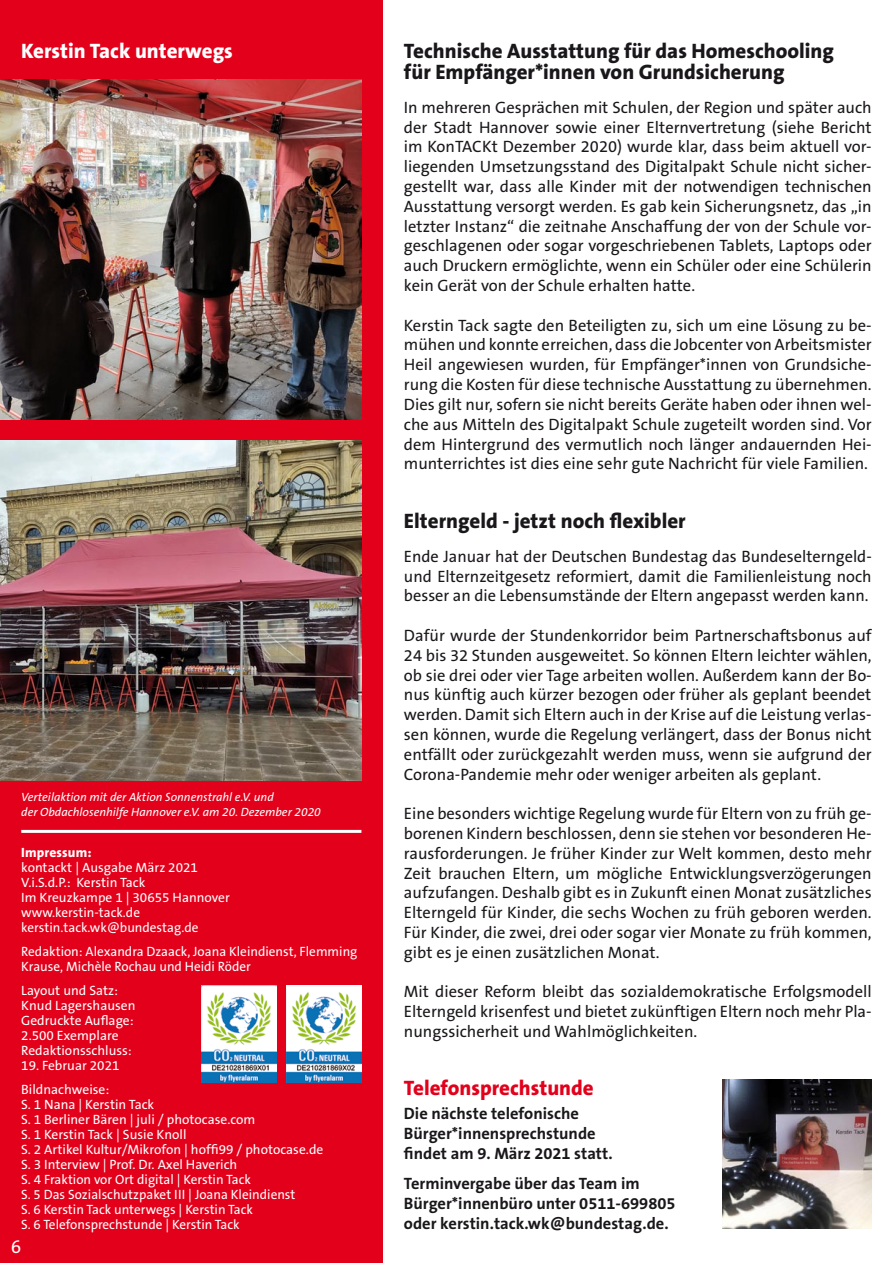
<style>
.page{position:relative;width:893px;height:1263px;background:#fff}
.page>*{position:absolute;margin:0;border:0;box-sizing:border-box;transform-origin:0 0}
.t1{font:800 21px/21px "The Sans B8";color:#1a171b}
.t2{font:800 21px "The Sans B8";color:#fff}
.t3{font:800 21px "The Sans B8";color:#e2001b}
.t4{font:18px "The Sans";color:#fff}
.t5{font:16.5px/19.8px "The Sans B5 Plain";color:#1a171b;text-align:justify}
.t6{font:700 16.5px/20.1px "The Sans B7";color:#1a171b}
.t7{font:13.5px/15px "The Sans B5 Plain";color:#fff}
.t8{font:800 13.5px "The Sans B8";letter-spacing:.01em;color:#fff}
.t9{font:italic 12px/15px "The Sans B5 Plain";color:#fff}
</style>
<div class="page">
<div style="left:0;top:0;width:383px;height:1263px;background:#e2001b"></div>
<img style="left:202px;top:986px;width:74px;height:96px">
<img style="left:287px;top:986px;width:74px;height:96px">
<img style="left:722px;top:1079px;width:150px;height:150px">
<img style="left:0;top:79px;width:361px;height:340px">
<img style="left:0;top:441px;width:361px;height:340px">
<hr style="left:21px;top:830px;width:340px;height:3px;background:#fff">
<p class="t2" style="left:21px;top:40px;width:213px">Kerstin Tack unterwegs</p>
<p class="t9" style="left:21px;top:789px;width:301px">Verteilaktion mit der Aktion Sonnenstrahl e.V. und<br>der Obdachlosenhilfe Hannover e.V. am 20. Dezember 2020</p>
<p class="t8" style="left:21px;top:845px;width:72px">Impressum:</p>
<p class="t7" style="left:21px;top:860px;width:210px">kontackt | Ausgabe März 2021<br>V.i.S.d.P.: Kerstin Tack<br>Im Kreuzkampe 1 | 30655 Hannover www.kerstin-tack.de kerstin.tack.wk@bundestag.de</p>
<p class="t7" style="left:21px;top:944px;width:338px">Redaktion: Alexandra Dzaack, Joana Kleindienst, Flemming<br>Krause, Michèle Rochau und Heidi Röder</p>
<p class="t7" style="left:21px;top:983px;width:116px">Layout und Satz:<br>Knud Lagershausen<br>Gedruckte Auflage:<br>2.500 Exemplare<br>Redaktionsschluss:</p>
<p class="t7" style="left:21px;top:1054px;width:100px;line-height:24px">19. Februar 2021<br>Bildnachweise:</p>
<p class="t7" style="left:21px;top:1097px;width:304px">S. 1 Nana | Kerstin Tack<br>S. 1 Berliner Bären | juli / photocase.com<br>S. 1 Kerstin Tack | Susie Knoll<br>S. 2 Artikel Kultur/Mikrofon | hoffi99 / photocase.de S. 3 Interview | Prof. Dr. Axel Haverich<br>S. 4 Fraktion vor Ort digital | Kerstin Tack<br>S. 5 Das Sozialschutzpaket III | Joana Kleindienst<br>S. 6 Kerstin Tack unterwegs | Kerstin Tack<br>S. 6 Telefonsprechstunde | Kerstin Tack</p>
<p class="t4" style="left:11px;top:1235px;width:12px">6</p>
<p class="t1" style="left:404px;top:41px;width:432px">Technische Ausstattung für das Homeschooling für Empfänger*innen von Grundsicherung</p>
<p class="t5" style="left:404px;top:98px;width:469px">In mehreren Gesprächen mit Schulen, der Region und später auch der Stadt Hannover sowie einer Elternvertretung (siehe Bericht im KonTACKt Dezember 2020) wurde klar, dass beim aktuell vor&shy;liegenden Umsetzungsstand des Digitalpakt Schule nicht sicher&shy;gestellt war, dass alle Kinder mit der notwendigen technischen Ausstattung versorgt werden. Es gab kein Sicherungsnetz, das „in letzter Instanz“ die zeitnahe Anschaffung der von der Schule vor&shy;geschlagenen oder sogar vorgeschriebenen Tablets, Laptops oder auch Druckern ermöglichte, wenn ein Schüler oder eine Schülerin kein Gerät von der Schule erhalten hatte.</p>
<p class="t5" style="left:404px;top:316px;width:469px">Kerstin Tack sagte den Beteiligten zu, sich um eine Lösung zu be&shy;mühen und konnte erreichen, dass die Jobcenter von Arbeitsmister Heil angewiesen wurden, für Empfänger*innen von Grundsiche&shy;rung die Kosten für diese technische Ausstattung zu übernehmen.<br>Dies gilt nur, sofern sie nicht bereits Geräte haben oder ihnen wel&shy;che aus Mitteln des Digitalpakt Schule zugeteilt worden sind. Vor dem Hintergrund des vermutlich noch länger andauernden Hei&shy;munterrichtes ist dies eine sehr gute Nachricht für viele Familien.</p>
<p class="t1" style="left:404px;top:511px;width:283px">Elterngeld - jetzt noch flexibler</p>
<p class="t5" style="left:404px;top:547px;width:469px">Ende Januar hat der Deutschen Bundestag das Bundeselterngeld&shy;und Elternzeitgesetz reformiert, damit die Familienleistung noch besser an die Lebensumstände der Eltern angepasst werden kann.</p>
<p class="t5" style="left:404px;top:626px;width:469px">Dafür wurde der Stundenkorridor beim Partnerschaftsbonus auf 24 bis 32 Stunden ausgeweitet. So können Eltern leichter wählen, ob sie drei oder vier Tage arbeiten wollen. Außerdem kann der Bo&shy;nus künftig auch kürzer bezogen oder früher als geplant beendet werden. Damit sich Eltern auch in der Krise auf die Leistung verlas&shy;sen können, wurde die Regelung verlängert, dass der Bonus nicht entfällt oder zurückgezahlt werden muss, wenn sie aufgrund der Corona-Pandemie mehr oder weniger arbeiten als geplant.</p>
<p class="t5" style="left:404px;top:804px;width:469px">Eine besonders wichtige Regelung wurde für Eltern von zu früh ge&shy;borenen Kindern beschlossen, denn sie stehen vor besonderen He&shy;rausforderungen. Je früher Kinder zur Welt kommen, desto mehr Zeit brauchen Eltern, um mögliche Entwicklungsverzögerungen aufzufangen. Deshalb gibt es in Zukunft einen Monat zusätzliches Elterngeld für Kinder, die sechs Wochen zu früh geboren werden.<br>Für Kinder, die zwei, drei oder sogar vier Monate zu früh kommen, gibt es je einen zusätzlichen Monat.</p>
<p class="t5" style="left:404px;top:982px;width:469px">Mit dieser Reform bleibt das sozialdemokratische Erfolgsmodell Elterngeld krisenfest und bietet zukünftigen Eltern noch mehr Pla&shy;nungssicherheit und Wahlmöglichkeiten.</p>
<p class="t3" style="left:404px;top:1077px;width:191px">Telefonsprechstunde</p>
<p class="t6" style="left:404px;top:1104px;width:210px">Die nächste telefonische<br>Bürger*innensprechstunde findet am 9. März 2021 statt.</p>
<p class="t6" style="left:404px;top:1173px;width:273px">Terminvergabe über das Team im<br>Bürger*innenbüro unter 0511-699805 oder kerstin.tack.wk@bundestag.de.</p>
</div>
